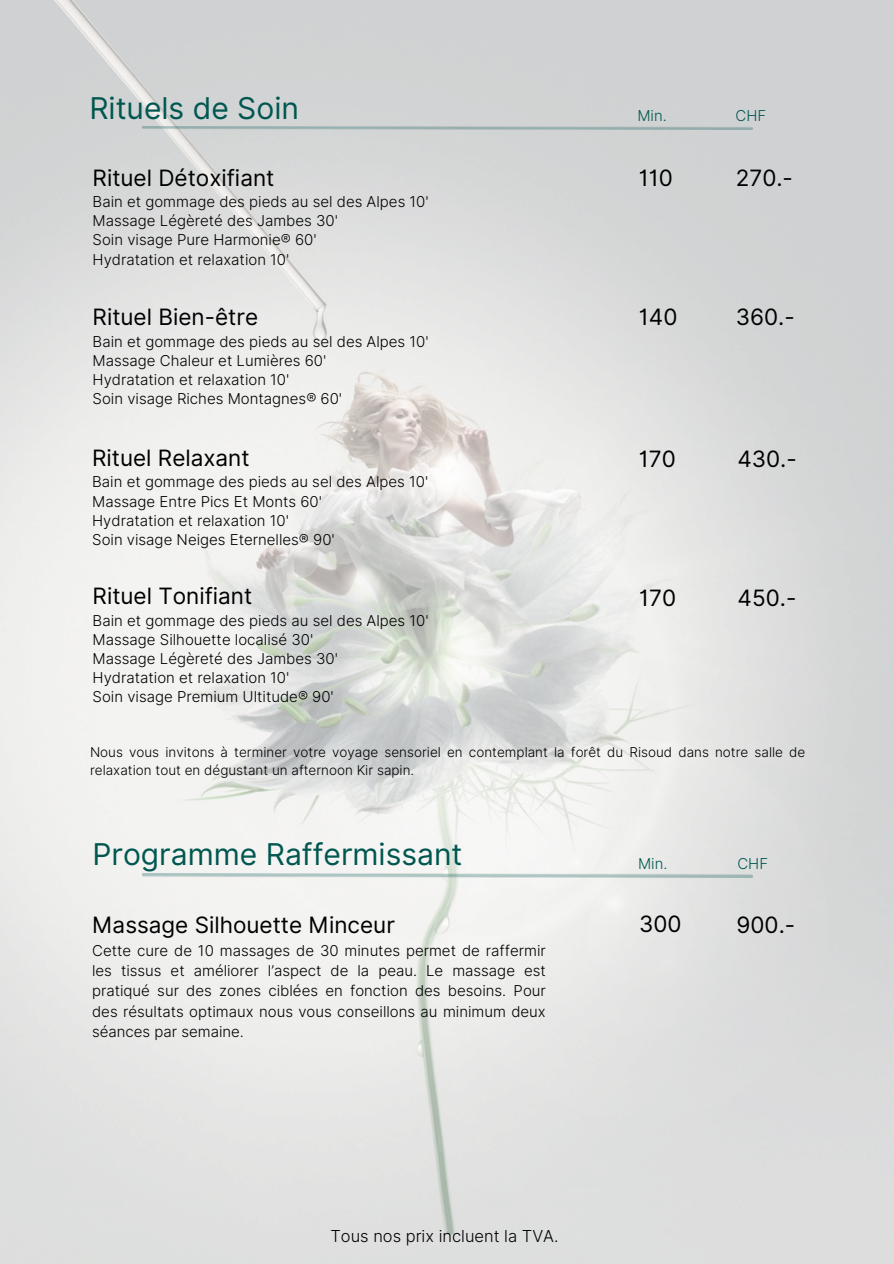
<style>
.page{position:relative;width:894px;height:1264px;background:#fff}
.page>*{position:absolute;margin:0;border:0;box-sizing:border-box;transform-origin:0 0}
.t1{font:30px "Inter";color:#005750}
.t2{font:22.5px "Inter";color:#000}
.t3{font:300 16.5px "Inter";color:#000}
.t4{font:300 15px/19.2px "Inter";color:#000}
.t5{font:300 15px "Inter";color:#005750}
.t6{font:300 13.5px/18px "Inter";color:#000}
</style>
<div class="page">
<img style="left:0;top:0;width:893px;height:1263px">
<img style="left:90px;top:126px;width:714px;height:3px">
<img style="left:90px;top:873px;width:714px;height:4px">
<p class="t1" style="left:89px;top:90px;width:211px">Rituels de Soin</p>
<h3 class="t2" style="left:93px;top:164px;width:183px">Rituel Détoxifiant</h3>
<h3 class="t4" style="left:93px;top:192px;width:337px">Bain et gommage des pieds au sel des Alpes 10' Massage Légèreté des Jambes 30'<br>Soin visage Pure Harmonie® 60'<br>Hydratation et relaxation 10'</h3>
<h4 class="t2" style="left:93px;top:304px;width:167px">Rituel Bien-être</h4>
<h4 class="t4" style="left:93px;top:331px;width:337px">Bain et gommage des pieds au sel des Alpes 10' Massage Chaleur et Lumières 60'<br>Hydratation et relaxation 10'<br>Soin visage Riches Montagnes® 60'</h4>
<h2 class="t2" style="left:92px;top:444px;width:159px">Rituel Relaxant</h2>
<h2 class="t4" style="left:92px;top:472px;width:337px">Bain et gommage des pieds au sel des Alpes 10' Massage Entre Pics Et Monts 60'<br>Hydratation et relaxation 10'<br>Soin visage Neiges Eternelles® 90'</h2>
<h1 class="t2" style="left:93px;top:583px;width:161px">Rituel Tonifiant</h1>
<h1 class="t4" style="left:93px;top:610px;width:337px">Bain et gommage des pieds au sel des Alpes 10' Massage Silhouette localisé 30'<br>Massage Légèreté des Jambes 30'<br>Hydratation et relaxation 10'<br>Soin visage Premium Ultitude® 90'</h1>
<h2 class="t5" style="left:637px;top:107px;width:31px">Min.</h2>
<h4 class="t5" style="left:735px;top:107px;width:32px">CHF</h4>
<p class="t2" style="left:638px;top:164px;width:35px">110</p>
<h2 class="t2" style="left:638px;top:304px;width:40px">140</h2>
<h2 class="t2" style="left:735px;top:164px;width:59px">270.-</h2>
<h4 class="t2" style="left:735px;top:304px;width:60px">360.-</h4>
<h4 class="t2" style="left:638px;top:445px;width:38px">170</h4>
<h2 class="t2" style="left:737px;top:445px;width:61px">430.-</h2>
<h4 class="t2" style="left:639px;top:584px;width:38px">170</h4>
<h2 class="t2" style="left:737px;top:584px;width:60px">450.-</h2>
<h4 class="t6" style="left:90px;top:743px;width:716px">Nous vous invitons à terminer votre voyage sensoriel en contemplant la forêt du Risoud dans notre salle de relaxation tout en dégustant un afternoon Kir sapin.</h4>
<h3 class="t1" style="left:92px;top:836px;width:371px">Programme Raffermissant</h3>
<h2 class="t2" style="left:92px;top:911px;width:304px">Massage Silhouette Minceur</h2>
<h2 class="t4" style="left:92px;top:940px;width:455px;line-height:20.2px;text-align:justify">Cette cure de 10 massages de 30 minutes permet de raffermir les tissus et améliorer l’aspect de la peau. Le massage est pratiqué sur des zones ciblées en fonction des besoins. Pour des résultats optimaux nous vous conseillons au minimum deux séances par semaine.</h2>
<h2 class="t3" style="left:330px;top:1225px;width:229px">Tous nos prix incluent la TVA.</h2>
<h4 class="t5" style="left:637px;top:854px;width:31px">Min.</h4>
<p class="t5" style="left:737px;top:854px;width:32px">CHF</p>
<p class="t2" style="left:639px;top:910px;width:44px">300</p>
<h1 class="t2" style="left:736px;top:911px;width:60px">900.-</h1>
</div>
